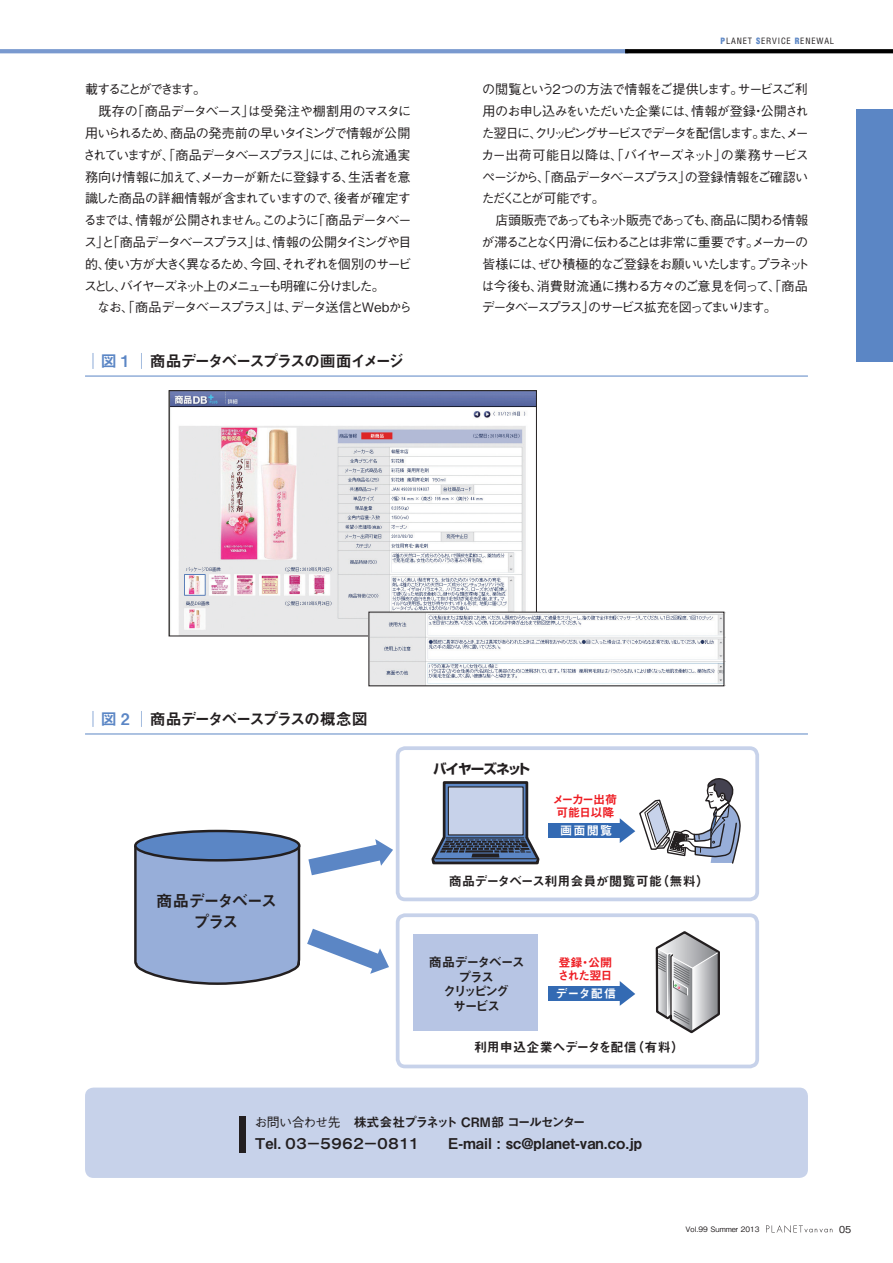
<style>
.page{position:relative;width:893px;height:1263px;background:#fff}
.page>*{position:absolute;margin:0;border:0;box-sizing:border-box;transform-origin:0 0}
.t1{font:16.5px/20.5px "Midashi Go Pro MB31";letter-spacing:-.1em;color:#231f20;text-align:center}
.t2{font:15.9px "Midashi Go Pro MB31";letter-spacing:-.115em;color:#231f20}
.t3{font:14.85px "Midashi Go Pro MB31";color:#231f20}
.t4{font:700 13.5px "Shin Go Pro";letter-spacing:-.08em;color:#231f20}
.t5{font:500 13.05px/21.8px "Gothic BBB Pro";letter-spacing:-.11em;color:#231f20}
.t6{font:13.05px/15px "Midashi Go Pro MB31";letter-spacing:-.14em;color:#231f20;text-align:center}
.t7{font:13.05px "Midashi Go Pro MB31";letter-spacing:-.015em;color:#231f20}
.t8{font:13.05px "Midashi Go Pro MB31";letter-spacing:-.01em;color:#231f20}
.t9{font:12.9px "Midashi Go Pro MB31";letter-spacing:-.165em;color:#231f20}
.t10{font:12.15px/13px "Midashi Go Pro MB31";letter-spacing:-.085em;color:#ee1d23}
.t11{font:12.15px "Midashi Go Pro MB31";letter-spacing:.1em;color:#fff}
.t12{font:500 9.6px "Gothic BBB Pro";color:#231f20}
.t13{font:condensed 8.55px "Helvetica";letter-spacing:.1em;color:#231f20}
.t14{font:500 7.5px "Gothic BBB Pro";color:#231f20}
.s1{font-weight:900;color:#5b86c5}
.s2{font-family:"Gothic MB101 Pro";font-weight:300;color:#5b86c5}
.s3{color:#5b86c5}
.s4{font-family:"Gothic BBB Pro";font-weight:500}
</style>
<div class="page">
<svg style="left:0;top:49px;width:625px;height:4px;background:#7c9cd0"></svg>
<svg style="left:625px;top:49px;width:268px;height:4px"></svg>
<div style="left:857px;top:109px;width:36px;height:252px;background:#5b86c5"></div>
<div style="left:85px;top:1087px;width:723px;height:91px;background:#c7d2ea;border-radius:9px"></div>
<svg style="left:135px;top:831px;width:164px;height:29px"></svg>
<div style="left:134px;top:830px;width:166px;height:31px;border:2px solid #231f20;border-radius:50%"></div>
<svg style="left:134px;top:839px;width:259px;height:146px"></svg>
<div style="left:396px;top:913px;width:363px;height:155px;border:4px solid #c7d2ea;border-radius:7px"></div>
<div style="left:548px;top:986px;width:75px;height:15px;background:#336ab3"></div>
<svg style="left:620px;top:981px;width:15px;height:25px"></svg>
<div style="left:414px;top:934px;width:124px;height:96px;background:#b7c5e4"></div>
<div style="left:396px;top:746px;width:363px;height:155px;border:4px solid #c7d2ea;border-radius:7px"></div>
<div style="left:548px;top:823px;width:75px;height:15px;background:#336ab3"></div>
<svg style="left:620px;top:778px;width:121px;height:86px"></svg>
<svg style="left:431px;top:781px;width:109px;height:84px"></svg>
<div style="left:448px;top:787px;width:75px;height:48px;background:#c7d2ea"></div>
<div style="left:448px;top:786px;width:76px;height:49px;border:1px solid #231f20"></div>
<hr style="left:446px;top:837px;width:78px;height:1px;background:#231f20">
<img style="left:171px;top:392px;width:364px;height:242px">
<div style="left:169px;top:390px;width:368px;height:246px;border:1px solid #231f20"></div>
<img style="left:371px;top:612px;width:354px;height:73px">
<div style="left:239px;top:1116px;width:7px;height:37px;background:#231f20"></div>
<hr style="left:85px;top:733px;width:723px;height:1px;background:#5b86c5">
<hr style="left:85px;top:376px;width:723px;height:1px;background:#5b86c5">
<svg style="left:655px;top:931px;width:65px;height:103px"></svg>
<svg style="left:766px;top:1225px;width:66px;height:8px"></svg>
<p class="t13" style="left:720px;top:35px;width:115px"><span class="s1">P</span>LANET <span class="s1">S</span>ERVICE <span class="s1">R</span>ENEWAL</p>
<p class="t5" style="left:83px;top:77px;width:331px">載することができます。<br>　既存の「商品データベース」は受発注や棚割用のマスタに用いられるため、商品の発売前の早いタイミングで情報が公開されていますが、「商品データベースプラス」には、これら流通実務向け情報に加えて、メーカーが新たに登録する、生活者を意識した商品の詳細情報が含まれていますので、後者が確定するまでは、情報が公開されません。このように「商品データベース」と「商品データベースプラス」は、情報の公開タイミングや目的、使い方が大きく異なるため、今回、それぞれを個別のサービスとし、バイヤーズネット上のメニューも明確に分けました。<br>　なお、「商品データベースプラス」は、データ送信とＷｅｂから</p>
<p class="t5" style="left:481px;top:77px;width:330px">の閲覧という２つの方法で情報をご提供します。サービスご利用のお申し込みをいただいた企業には、情報が登録・公開された翌日に、クリッピングサービスでデータを配信します。また、メーカー出荷可能日以降は、「バイヤーズネット」の業務サービスページから、「商品データベースプラス」の登録情報をご確認いただくことが可能です。<br>　店頭販売であってもネット販売であっても、商品に関わる情報が滞ることなく円滑に伝わることは非常に重要です。メーカーの皆様には、ぜひ積極的なご登録をお願いいたします。プラネットは今後も、消費財流通に携わる方々のご意見を伺って、「商品データベースプラス」のサービス拡充を図ってまいります。</p>
<p class="t2" style="left:85px;top:349px;width:321px"><span class="s2">｜</span><span class="s3">図 1</span> <span class="s2">｜</span>商品データベースプラスの画面イメージ</p>
<p class="t2" style="left:85px;top:706px;width:284px"><span class="s2">｜</span><span class="s3">図 2</span> <span class="s2">｜</span>商品データベースプラスの概念図</p>
<p class="t1" style="left:156px;top:889px;width:123px">商品データベースプラス</p>
<p class="t4" style="left:433px;top:758px;width:99px">バイヤーズネット</p>
<p class="t10" style="left:552px;top:792px;width:67px;text-align:center">メーカー出荷可能日以降</p>
<p class="t11" style="left:560px;top:821px;width:54px">画面閲覧</p>
<p class="t7" style="left:449px;top:870px;width:262px">商品データベース利用会員が閲覧可能（無料）</p>
<p class="t6" style="left:429px;top:953px;width:98px">商品データベースプラス<br>クリッピング<br>サービス</p>
<p class="t10" style="left:558px;top:954px;width:57px">登録・公開された翌日</p>
<p class="t11" style="left:555px;top:983px;width:62px">データ配信</p>
<p class="t8" style="left:474px;top:1036px;width:212px">利用申込企業へデータを配信（有料）</p>
<p class="t9" style="left:255px;top:1112px;width:333px"><span class="s4">お問い合わせ先　</span>株式会社プラネット ＣＲＭ部 コールセンター</p>
<p class="t3" style="left:253px;top:1131px;width:391px">Ｔel.０３－５９６２－０８１1　　E-mail : sc@planet-van.co.jp</p>
<p class="t14" style="left:685px;top:1223px;width:76px">Vol.99 Summer 2013</p>
<p class="t12" style="left:839px;top:1221px;width:14px">05</p>
</div>
